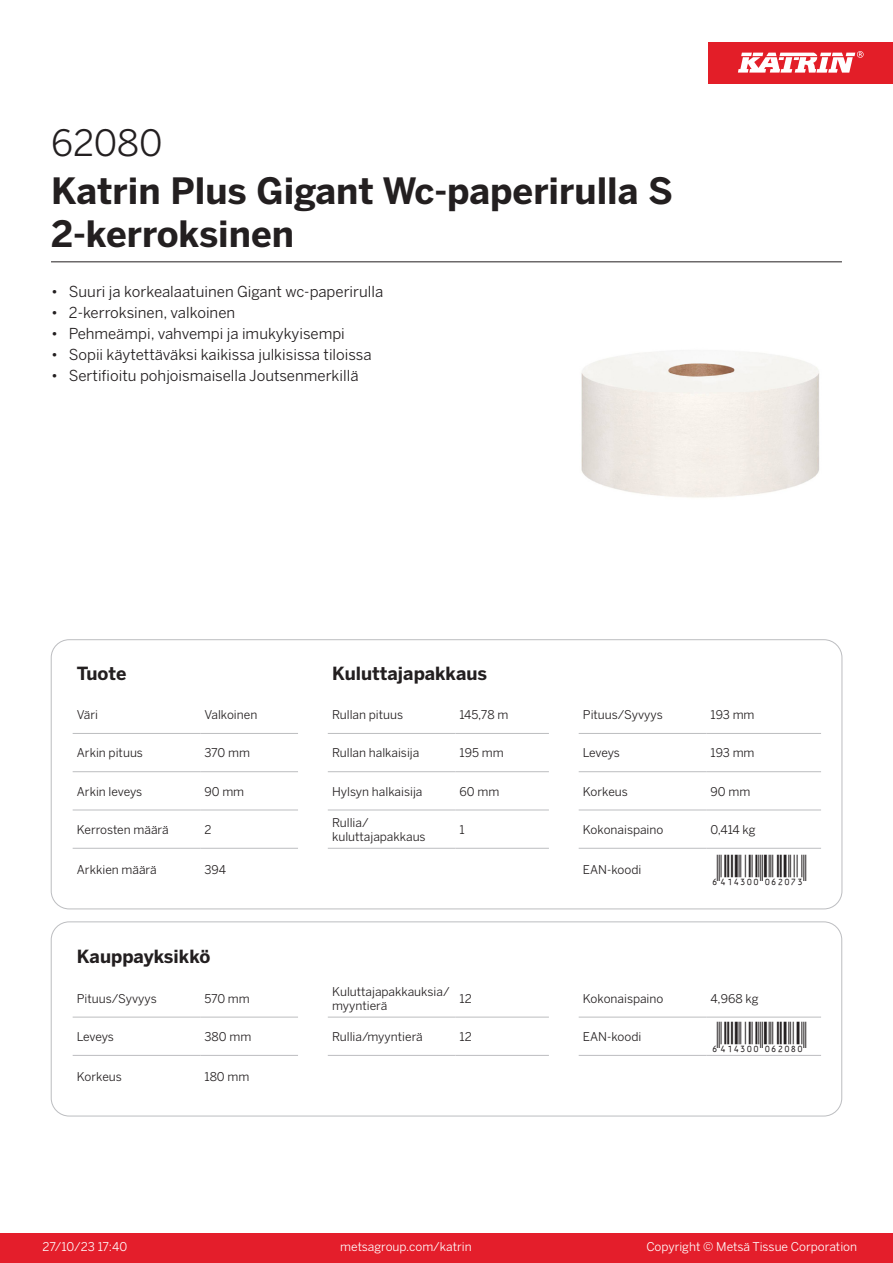
<style>
.page{position:relative;width:893px;height:1263px;background:#fff}
.page>*{position:absolute;margin:0;border:0;box-sizing:border-box;transform-origin:0 0}
.Product_Name{font:700 36px/43.2px "Benton Sans";color:#231f20}
.External_material_co{font:36px "Benton Sans";color:#231f20}
.T_EAN{font:30px "Viisas EAN Matala";color:#231f20}
.T_TableHeader{font:700 18px "Benton Sans";color:#231f20}
.MarketingBullets{font:15px "Benton Sans";color:#231f20}
.T_TableBody{font:12px/14.4px "Benton Sans";color:#231f20}
.t1{font:12px "Benton Sans";color:#fff}
</style>
<div class="page">
<div style="left:0;top:1233px;width:893px;height:30px;background:#e41e2b"></div>
<div style="left:708px;top:43px;width:185px;height:41px;background:#e31e28"></div>
<svg style="left:738px;top:51px;width:126px;height:22px"></svg>
<hr style="left:73px;top:733px;width:127px;height:1px;background:#bcbdc0">
<hr style="left:200px;top:733px;width:98px;height:1px;background:#bcbdc0">
<hr style="left:328px;top:733px;width:127px;height:1px;background:#bcbdc0">
<hr style="left:455px;top:733px;width:94px;height:1px;background:#bcbdc0">
<hr style="left:579px;top:733px;width:127px;height:1px;background:#bcbdc0">
<hr style="left:706px;top:733px;width:115px;height:1px;background:#bcbdc0">
<hr style="left:73px;top:771px;width:127px;height:1px;background:#bcbdc0">
<hr style="left:200px;top:771px;width:98px;height:1px;background:#bcbdc0">
<hr style="left:328px;top:771px;width:127px;height:1px;background:#bcbdc0">
<hr style="left:455px;top:771px;width:94px;height:1px;background:#bcbdc0">
<hr style="left:579px;top:771px;width:127px;height:1px;background:#bcbdc0">
<hr style="left:706px;top:771px;width:115px;height:1px;background:#bcbdc0">
<hr style="left:73px;top:810px;width:127px;height:1px;background:#bcbdc0">
<hr style="left:200px;top:810px;width:98px;height:1px;background:#bcbdc0">
<hr style="left:328px;top:810px;width:127px;height:1px;background:#bcbdc0">
<hr style="left:455px;top:810px;width:94px;height:1px;background:#bcbdc0">
<hr style="left:579px;top:810px;width:127px;height:1px;background:#bcbdc0">
<hr style="left:706px;top:810px;width:115px;height:1px;background:#bcbdc0">
<hr style="left:73px;top:848px;width:127px;height:1px;background:#bcbdc0">
<hr style="left:200px;top:848px;width:98px;height:1px;background:#bcbdc0">
<hr style="left:328px;top:848px;width:127px;height:1px;background:#bcbdc0">
<hr style="left:455px;top:848px;width:94px;height:1px;background:#bcbdc0">
<hr style="left:579px;top:848px;width:127px;height:1px;background:#bcbdc0">
<hr style="left:706px;top:848px;width:115px;height:1px;background:#bcbdc0">
<hr style="left:73px;top:1017px;width:127px;height:1px;background:#bcbdc0">
<hr style="left:200px;top:1017px;width:98px;height:1px;background:#bcbdc0">
<hr style="left:328px;top:1017px;width:127px;height:1px;background:#bcbdc0">
<hr style="left:455px;top:1017px;width:94px;height:1px;background:#bcbdc0">
<hr style="left:579px;top:1017px;width:127px;height:1px;background:#bcbdc0">
<hr style="left:706px;top:1017px;width:115px;height:1px;background:#bcbdc0">
<hr style="left:73px;top:1055px;width:127px;height:1px;background:#bcbdc0">
<hr style="left:200px;top:1055px;width:98px;height:1px;background:#bcbdc0">
<hr style="left:328px;top:1055px;width:127px;height:1px;background:#bcbdc0">
<hr style="left:455px;top:1055px;width:94px;height:1px;background:#bcbdc0">
<hr style="left:579px;top:1055px;width:127px;height:1px;background:#bcbdc0">
<hr style="left:706px;top:1055px;width:115px;height:1px;background:#bcbdc0">
<div style="left:51px;top:922px;width:791px;height:194px;border:1px solid #bcbdc0;border-radius:18px"></div>
<img style="left:581px;top:351px;width:238px;height:147px">
<hr style="left:51px;top:261px;width:791px;height:1px;background:#231f20">
<p class="External_material_co" style="left:51px;top:121px;width:113px">62080</p>
<p class="Product_Name" style="left:51px;top:170px;width:624px">Katrin Plus Gigant Wc-paperirulla S<br>2-kerroksinen</p>
<p class="MarketingBullets" style="left:51px;top:282px;width:334px">• Suuri ja korkealaatuinen Gigant wc-paperirulla</p>
<p class="MarketingBullets" style="left:51px;top:303px;width:186px">• 2-kerroksinen, valkoinen</p>
<p class="MarketingBullets" style="left:51px;top:324px;width:295px">• Pehmeämpi, vahvempi ja imukykyisempi</p>
<p class="MarketingBullets" style="left:51px;top:345px;width:322px">• Sopii käytettäväksi kaikissa julkisissa tiloissa</p>
<p class="MarketingBullets" style="left:51px;top:366px;width:309px">• Sertifioitu pohjoismaisella Joutsenmerkillä</p>
<p class="T_TableHeader" style="left:77px;top:662px;width:51px">Tuote</p>
<p class="T_TableHeader" style="left:332px;top:662px;width:157px">Kuluttajapakkaus</p>
<p class="T_TableBody" style="left:77px;top:707px;width:23px">Väri</p>
<p class="T_TableBody" style="left:204px;top:707px;width:54px">Valkoinen</p>
<p class="T_TableBody" style="left:332px;top:707px;width:73px">Rullan pituus</p>
<p class="T_TableBody" style="left:460px;top:707px;width:50px">145,78 m</p>
<p class="T_TableBody" style="left:583px;top:707px;width:81px">Pituus/Syvyys</p>
<p class="T_TableBody" style="left:710px;top:707px;width:46px">193 mm</p>
<p class="T_TableBody" style="left:77px;top:746px;width:68px">Arkin pituus</p>
<p class="T_TableBody" style="left:204px;top:746px;width:47px">370 mm</p>
<p class="T_TableBody" style="left:332px;top:746px;width:89px">Rullan halkaisija</p>
<p class="T_TableBody" style="left:460px;top:746px;width:46px">195 mm</p>
<p class="T_TableBody" style="left:583px;top:746px;width:39px">Leveys</p>
<p class="T_TableBody" style="left:710px;top:746px;width:46px">193 mm</p>
<p class="T_TableBody" style="left:77px;top:784px;width:67px">Arkin leveys</p>
<p class="T_TableBody" style="left:204px;top:784px;width:41px">90 mm</p>
<p class="T_TableBody" style="left:332px;top:784px;width:92px">Hylsyn halkaisija</p>
<p class="T_TableBody" style="left:460px;top:784px;width:41px">60 mm</p>
<p class="T_TableBody" style="left:583px;top:784px;width:47px">Korkeus</p>
<p class="T_TableBody" style="left:710px;top:784px;width:41px">90 mm</p>
<p class="T_TableBody" style="left:77px;top:822px;width:93px">Kerrosten määrä</p>
<p class="T_TableBody" style="left:204px;top:822px;width:9px">2</p>
<p class="T_TableBody" style="left:332px;top:815px;width:38px">Rullia/</p>
<p class="T_TableBody" style="left:332px;top:829px;width:95px">kuluttajapakkaus</p>
<p class="T_TableBody" style="left:460px;top:822px;width:7px">1</p>
<p class="T_TableBody" style="left:583px;top:822px;width:82px">Kokonaispaino</p>
<p class="T_TableBody" style="left:710px;top:822px;width:46px">0,414 kg</p>
<p class="T_TableBody" style="left:77px;top:863px;width:81px">Arkkien määrä</p>
<p class="T_TableBody" style="left:204px;top:863px;width:23px">394</p>
<p class="T_TableBody" style="left:583px;top:863px;width:60px">EAN-koodi</p>
<p class="T_EAN" style="left:710px;top:854px;width:97px">*6414300062073*</p>
<p class="T_TableHeader" style="left:77px;top:945px;width:135px">Kauppayksikkö</p>
<p class="T_TableBody" style="left:77px;top:991px;width:81px">Pituus/Syvyys</p>
<p class="T_TableBody" style="left:204px;top:991px;width:47px">570 mm</p>
<p class="T_TableBody" style="left:332px;top:984px;width:119px">Kuluttajapakkauksia/ myyntierä</p>
<p class="T_TableBody" style="left:460px;top:991px;width:14px">12</p>
<p class="T_TableBody" style="left:583px;top:991px;width:82px">Kokonaispaino</p>
<p class="T_TableBody" style="left:710px;top:991px;width:50px">4,968 kg</p>
<p class="T_TableBody" style="left:77px;top:1029px;width:39px">Leveys</p>
<p class="T_TableBody" style="left:204px;top:1029px;width:48px">380 mm</p>
<p class="T_TableBody" style="left:332px;top:1029px;width:92px">Rullia/myyntierä</p>
<p class="T_TableBody" style="left:460px;top:1029px;width:14px">12</p>
<p class="T_TableBody" style="left:583px;top:1029px;width:60px">EAN-koodi</p>
<p class="T_EAN" style="left:710px;top:1021px;width:97px">*6414300062080*</p>
<p class="T_TableBody" style="left:77px;top:1070px;width:47px">Korkeus</p>
<p class="T_TableBody" style="left:204px;top:1070px;width:46px">180 mm</p>
<p class="t1" style="left:43px;top:1239px;width:86px">27/10/23 17:40</p>
<p class="t1" style="left:340px;top:1239px;width:133px">metsagroup.com/katrin</p>
<p class="t1" style="left:646px;top:1239px;width:212px">Copyright © Metsä Tissue Corporation</p>
</div>
